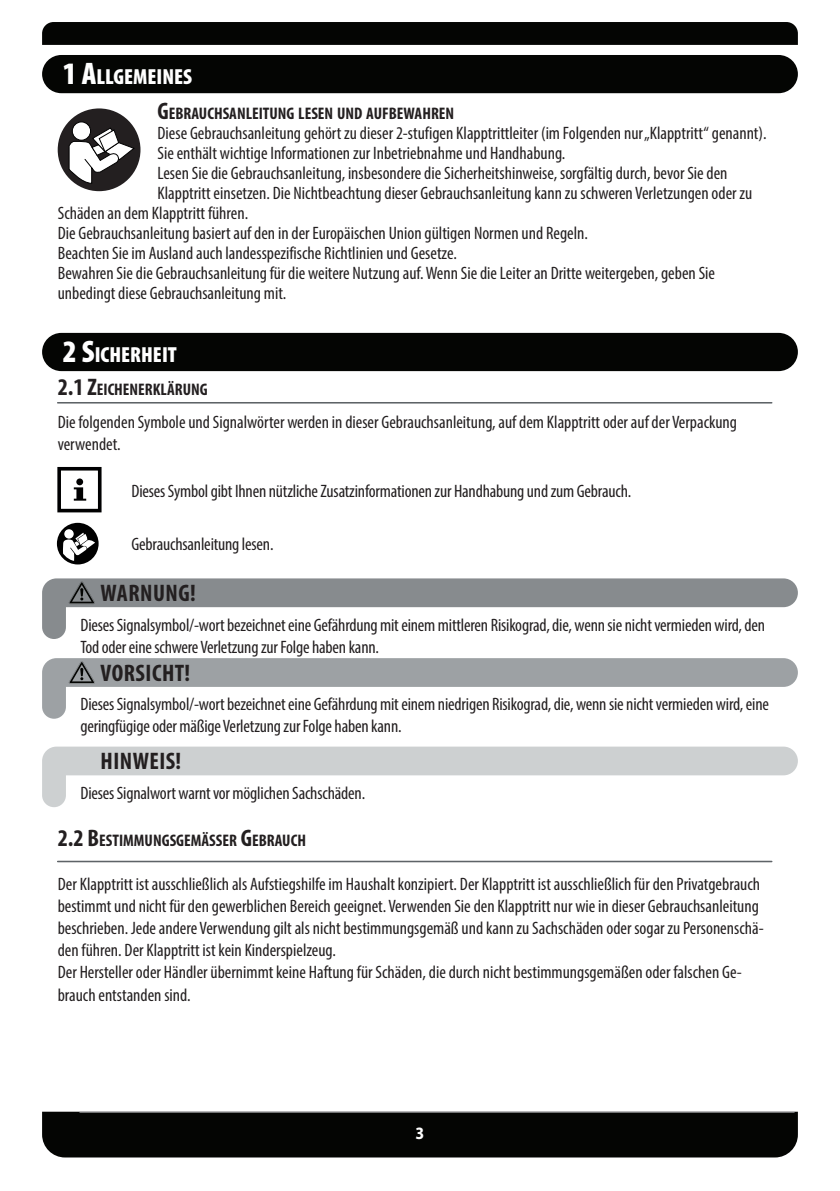
<style>
.page{position:relative;width:840px;height:1191px;background:#fff}
.page>*{position:absolute;margin:0;border:0;box-sizing:border-box;transform-origin:0 0}
.t1{font:700 condensed 24px "Myriad Pro";letter-spacing:.02em;color:#231f20}
.t2{font:900 condensed 21.8px "Myriad Pro";color:#fff}
.t3{font:condensed 18px/22px "Myriad Pro";color:#231f20}
.t4{font:700 17.4px "Myriad Pro";color:#fff;scale:.91 1}
.t5{font:700 condensed 16.8px "Myriad Pro";color:#231f20}
.s1{font-size:31.2px}
.s2{font-size:24px}
</style>
<div class="page">
<div style="left:42px;top:1111px;width:755px;height:46px;background:#040503"></div>
<hr style="left:79px;top:1111px;width:715px;height:1px;background:#bcbdc0">
<div style="left:42px;top:22px;width:755px;height:23px;background:#040503"></div>
<div style="left:42px;top:333px;width:755px;height:38px;background:#040503;border-radius:19px"></div>
<div style="left:58px;top:108px;width:82px;height:83px;background:#231f20;border-radius:50%"></div>
<svg style="left:72px;top:122px;width:18px;height:18px"></svg>
<div style="left:72px;top:121px;width:19px;height:20px;border:1px solid #000;border-radius:50%"></div>
<svg style="left:68px;top:127px;width:68px;height:57px"></svg>
<div style="left:42px;top:55px;width:755px;height:38px;background:#040503;border-radius:19px"></div>
<hr style="left:58px;top:402px;width:713px;height:1px;background:#5e6367">
<svg style="left:42px;top:578px;width:755px;height:61px"></svg>
<svg style="left:69px;top:581px;width:26px;height:23px"></svg>
<svg style="left:42px;top:658px;width:755px;height:60px"></svg>
<svg style="left:69px;top:661px;width:26px;height:23px"></svg>
<svg style="left:42px;top:746px;width:755px;height:61px"></svg>
<div style="left:57px;top:523px;width:41px;height:41px;background:#000;border-radius:50%"></div>
<svg style="left:64px;top:529px;width:10px;height:9px"></svg>
<svg style="left:63px;top:532px;width:32px;height:29px"></svg>
<div style="left:57px;top:467px;width:44px;height:45px;border:4px solid #000001"></div>
<div style="left:76px;top:478px;width:7px;height:7px;background:#000001;border-radius:50%"></div>
<svg style="left:74px;top:487px;width:12px;height:13px"></svg>
<hr style="left:58px;top:860px;width:713px;height:2px;background:#5e6367">
<p class="t2" style="left:63px;top:63px;width:131px"><span class="s1">1 A</span>LLGEMEINES</p>
<p class="t5" style="left:157px;top:103px;width:298px"><span class="s2">G</span>EBRAUCHSANLEITUNG LESEN UND AUFBEWAHREN</p>
<p class="t3" style="left:157px;top:123px;width:610px;line-height:20px">Diese Gebrauchsanleitung gehört zu dieser 2-stufigen Klapptrittleiter (im Folgenden nur „Klapptritt“ genannt).<br>Sie enthält wichtige Informationen zur Inbetriebnahme und Handhabung.</p>
<p class="t3" style="left:157px;top:162px;width:571px">Lesen Sie die Gebrauchsanleitung, insbesondere die Sicherheitshinweise, sorgfältig durch, bevor Sie den</p>
<p class="t3" style="left:157px;top:182px;width:596px">Klapptritt einsetzen. Die Nichtbeachtung dieser Gebrauchsanleitung kann zu schweren Verletzungen oder zu</p>
<p class="t3" style="left:58px;top:202px;width:192px">Schäden an dem Klapptritt führen.</p>
<p class="t3" style="left:58px;top:222px;width:531px">Die Gebrauchsanleitung basiert auf den in der Europäischen Union gültigen Normen und Regeln.</p>
<p class="t3" style="left:58px;top:242px;width:400px">Beachten Sie im Ausland auch landesspezifische Richtlinien und Gesetze.</p>
<p class="t3" style="left:58px;top:263px;width:658px;line-height:20px">Bewahren Sie die Gebrauchsanleitung für die weitere Nutzung auf. Wenn Sie die Leiter an Dritte weitergeben, geben Sie unbedingt diese Gebrauchsanleitung mit.</p>
<p class="t2" style="left:63px;top:341px;width:115px"><span class="s1">2 S</span>ICHERHEIT</p>
<p class="t5" style="left:58px;top:379px;width:151px"><span class="s2">2.1 Z</span>EICHENERKLÄRUNG</p>
<p class="t3" style="left:58px;top:411px;width:680px">Die folgenden Symbole und Signalwörter werden in dieser Gebrauchsanleitung, auf dem Klapptritt oder auf der Verpackung verwendet.</p>
<p class="t3" style="left:131px;top:479px;width:501px">Dieses Symbol gibt Ihnen nützliche Zusatzinformationen zur Handhabung und zum Gebrauch.</p>
<p class="t3" style="left:131px;top:533px;width:143px">Gebrauchsanleitung lesen.</p>
<p class="t1" style="left:100px;top:578px;width:97px">WARNUNG!</p>
<p class="t3" style="left:80px;top:613px;width:685px">Dieses Signalsymbol/-wort bezeichnet eine Gefährdung mit einem mittleren Risikograd, die, wenn sie nicht vermieden wird, den<br>Tod oder eine schwere Verletzung zur Folge haben kann.</p>
<p class="t1" style="left:100px;top:658px;width:91px">VORSICHT!</p>
<p class="t3" style="left:80px;top:693px;width:689px">Dieses Signalsymbol/-wort bezeichnet eine Gefährdung mit einem niedrigen Risikograd, die, wenn sie nicht vermieden wird, eine geringfügige oder mäßige Verletzung zur Folge haben kann.</p>
<p class="t1" style="left:100px;top:746px;width:82px">HINWEIS!</p>
<p class="t3" style="left:80px;top:781px;width:286px">Dieses Signalwort warnt vor möglichen Sachschäden.</p>
<p class="t5" style="left:58px;top:830px;width:250px"><span class="s2">2.2 B</span>ESTIMMUNGSGEMÄSSER <span class="s2">G</span>EBRAUCH</p>
<p class="t3" style="left:58px;top:873px;width:707px">Der Klapptritt ist ausschließlich als Aufstiegshilfe im Haushalt konzipiert. Der Klapptritt ist ausschließlich für den Privatgebrauch bestimmt und nicht für den gewerblichen Bereich geeignet. Verwenden Sie den Klapptritt nur wie in dieser Gebrauchsanleitung beschrieben. Jede andere Verwendung gilt als nicht bestimmungsgemäß und kann zu Sachschäden oder sogar zu Personenschä&shy;den führen. Der Klapptritt ist kein Kinderspielzeug.</p>
<p class="t3" style="left:58px;top:961px;width:685px">Der Hersteller oder Händler übernimmt keine Haftung für Schäden, die durch nicht bestimmungsgemäßen oder falschen Ge&shy;brauch entstanden sind.</p>
<p class="t4" style="left:415px;top:1121px;width:11px">3</p>
</div>
